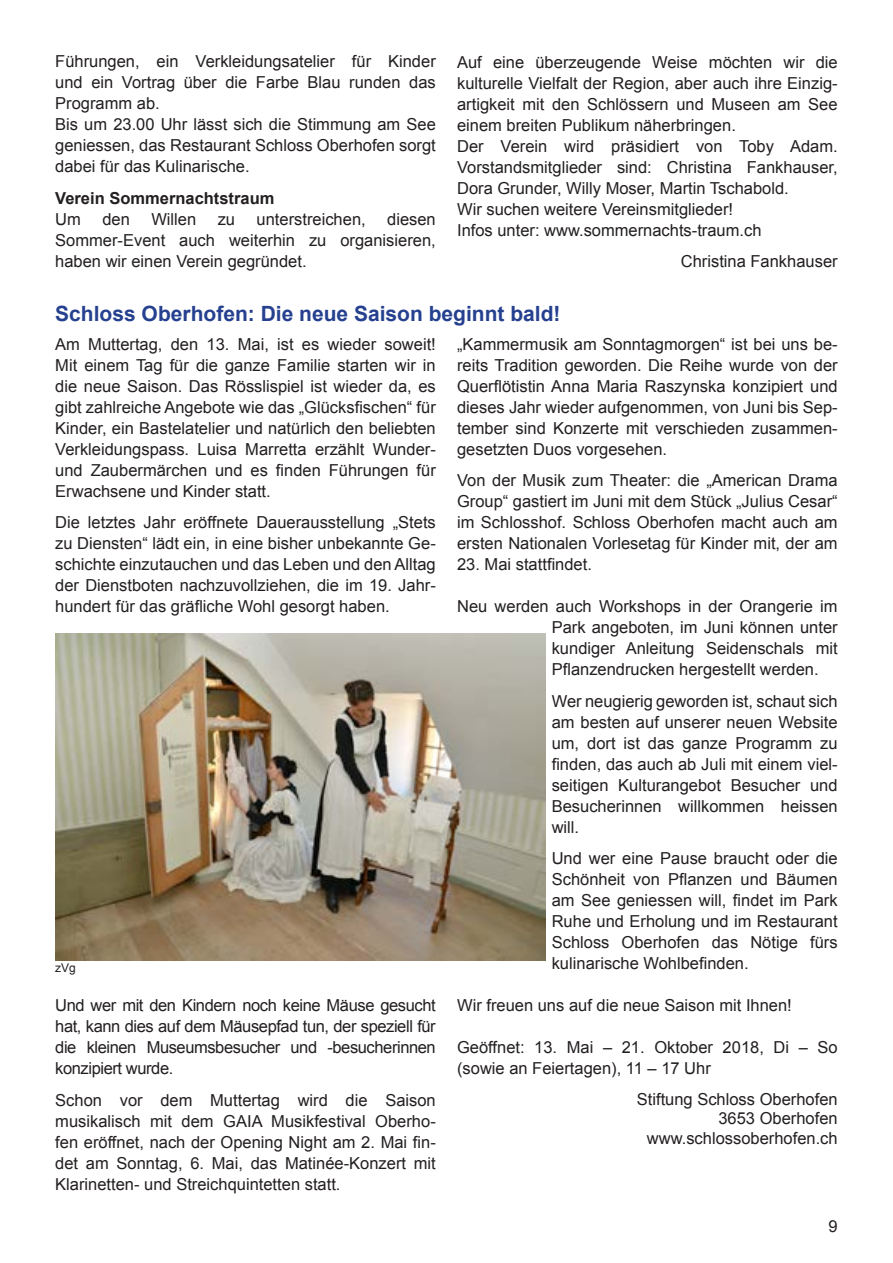
<style>
.page{position:relative;width:893px;height:1263px;background:#fff}
.page>*{position:absolute;margin:0;border:0;box-sizing:border-box;transform-origin:0 0}
.t1{font:700 21px "Arial";color:#25408f}
.t2{font:16.5px/21px "Arial";color:#231f20;text-align:justify}
.t3{font:700 16.5px "Arial";color:#231f20}
.t4{font:12px "Arial";color:#231f20}
</style>
<div class="page">
<img style="left:55px;top:633px;width:490px;height:327px">
<p class="t2" style="left:55px;top:51px;width:382px;text-align:left">Führungen, ein Verkleidungsatelier für Kinder und ein Vortrag über die Farbe Blau runden das Programm ab.<br>Bis um 23.00 Uhr lässt sich die Stimmung am See geniessen, das Restaurant Schloss Oberhofen sorgt dabei für das Kulinarische.</p>
<p class="t3" style="left:55px;top:187px;width:221px">Verein Sommernachtstraum</p>
<p class="t2" style="left:55px;top:209px;width:27px">Um</p>
<p class="t2" style="left:102px;top:209px;width:29px">den</p>
<p class="t2" style="left:151px;top:209px;width:46px">Willen</p>
<p class="t2" style="left:218px;top:209px;width:19px">zu</p>
<p class="t2" style="left:257px;top:209px;width:111px">unterstreichen,</p>
<p class="t2" style="left:55px;top:209px;width:382px;text-indent:332px">diesen Sommer-Event auch weiterhin zu organisieren, haben wir einen Verein gegründet.</p>
<p class="t2" style="left:457px;top:51px;width:382px;text-align:left">Auf eine überzeugende Weise möchten wir die kulturelle Vielfalt der Region, aber auch ihre Einzig&shy;artigkeit mit den Schlössern und Museen am See einem breiten Publikum näherbringen.<br>Der Verein wird präsidiert von Toby Adam.<br>Vorstandsmitglieder sind: Christina Fankhauser, Dora Grunder, Willy Moser, Martin Tschabold.<br>Wir suchen weitere Vereinsmitglieder!<br>Infos unter: www.sommernachts-traum.ch</p>
<p class="t2" style="left:681px;top:251px;width:158px">Christina Fankhauser</p>
<p class="t1" style="left:55px;top:300px;width:507px">Schloss Oberhofen: Die neue Saison beginnt bald!</p>
<p class="t2" style="left:55px;top:333px;width:382px">Am Muttertag, den 13. Mai, ist es wieder soweit!<br>Mit einem Tag für die ganze Familie starten wir in die neue Saison. Das Rösslispiel ist wieder da, es gibt zahlreiche Angebote wie das „Glücksfischen“ für Kinder, ein Bastelatelier und natürlich den beliebten Verkleidungspass. Luisa Marretta erzählt Wunder&shy;und Zaubermärchen und es finden Führungen für Erwachsene und Kinder statt.</p>
<p class="t2" style="left:55px;top:512px;width:382px">Die letztes Jahr eröffnete Dauerausstellung „Stets zu Diensten“ lädt ein, in eine bisher unbekannte Ge&shy;schichte einzutauchen und das Leben und den Alltag der Dienstboten nachzuvollziehen, die im 19. Jahr&shy;hundert für das gräfliche Wohl gesorgt haben.</p>
<p class="t4" style="left:55px;top:960px;width:22px">zVg</p>
<p class="t2" style="left:55px;top:995px;width:382px">Und wer mit den Kindern noch keine Mäuse gesucht hat, kann dies auf dem Mäusepfad tun, der speziell für die kleinen Museumsbesucher und -besucherinnen konzipiert wurde.</p>
<p class="t2" style="left:55px;top:1090px;width:382px">Schon vor dem Muttertag wird die Saison musikalisch mit dem GAIA Musikfestival Oberho&shy;fen eröffnet, nach der Opening Night am 2. Mai fin&shy;det am Sonntag, 6. Mai, das Matinée-Konzert mit Klarinetten- und Streichquintetten statt.</p>
<p class="t2" style="left:457px;top:334px;width:382px">„Kammermusik am Sonntagmorgen“ ist bei uns be&shy;reits Tradition geworden. Die Reihe wurde von der Querflötistin Anna Maria Raszynska konzipiert und dieses Jahr wieder aufgenommen, von Juni bis Sep&shy;tember sind Konzerte mit verschieden zusammen&shy;gesetzten Duos vorgesehen.</p>
<p class="t2" style="left:457px;top:470px;width:382px">Von der Musik zum Theater: die „American Drama Group“ gastiert im Juni mit dem Stück „Julius Cesar“ im Schlosshof. Schloss Oberhofen macht auch am ersten Nationalen Vorlesetag für Kinder mit, der am</p>
<p class="t2" style="left:457px;top:554px;width:136px">23. Mai stattfindet.</p>
<p class="t2" style="left:552px;top:596px;width:287px;text-indent:-95px">Neu werden auch Workshops in der Orangerie im Park angeboten, im Juni können unter kundiger Anleitung Seidenschals mit Pflanzendrucken hergestellt werden.</p>
<p class="t2" style="left:552px;top:691px;width:287px">Wer neugierig geworden ist, schaut sich am besten auf unserer neuen Website um, dort ist das ganze Programm zu finden, das auch ab Juli mit einem viel&shy;seitigen Kulturangebot Besucher und Besucherinnen willkommen heissen will.</p>
<p class="t2" style="left:552px;top:848px;width:287px">Und wer eine Pause braucht oder die Schönheit von Pflanzen und Bäumen am See geniessen will, findet im Park Ruhe und Erholung und im Restaurant Schloss Oberhofen das Nötige fürs kulinarische Wohlbefinden.</p>
<p class="t2" style="left:457px;top:995px;width:336px">Wir freuen uns auf die neue Saison mit Ihnen!</p>
<p class="t2" style="left:457px;top:1037px;width:382px">Geöffnet: 13. Mai – 21. Oktober 2018, Di – So (sowie an Feiertagen), 11 – 17 Uhr</p>
<p class="t2" style="left:637px;top:1089px;width:202px;line-height:19.8px;text-align:right">Stiftung Schloss Oberhofen<br>3653 Oberhofen www.schlossoberhofen.ch</p>
<p class="t2" style="left:828px;top:1216px;width:11px">9</p>
</div>
